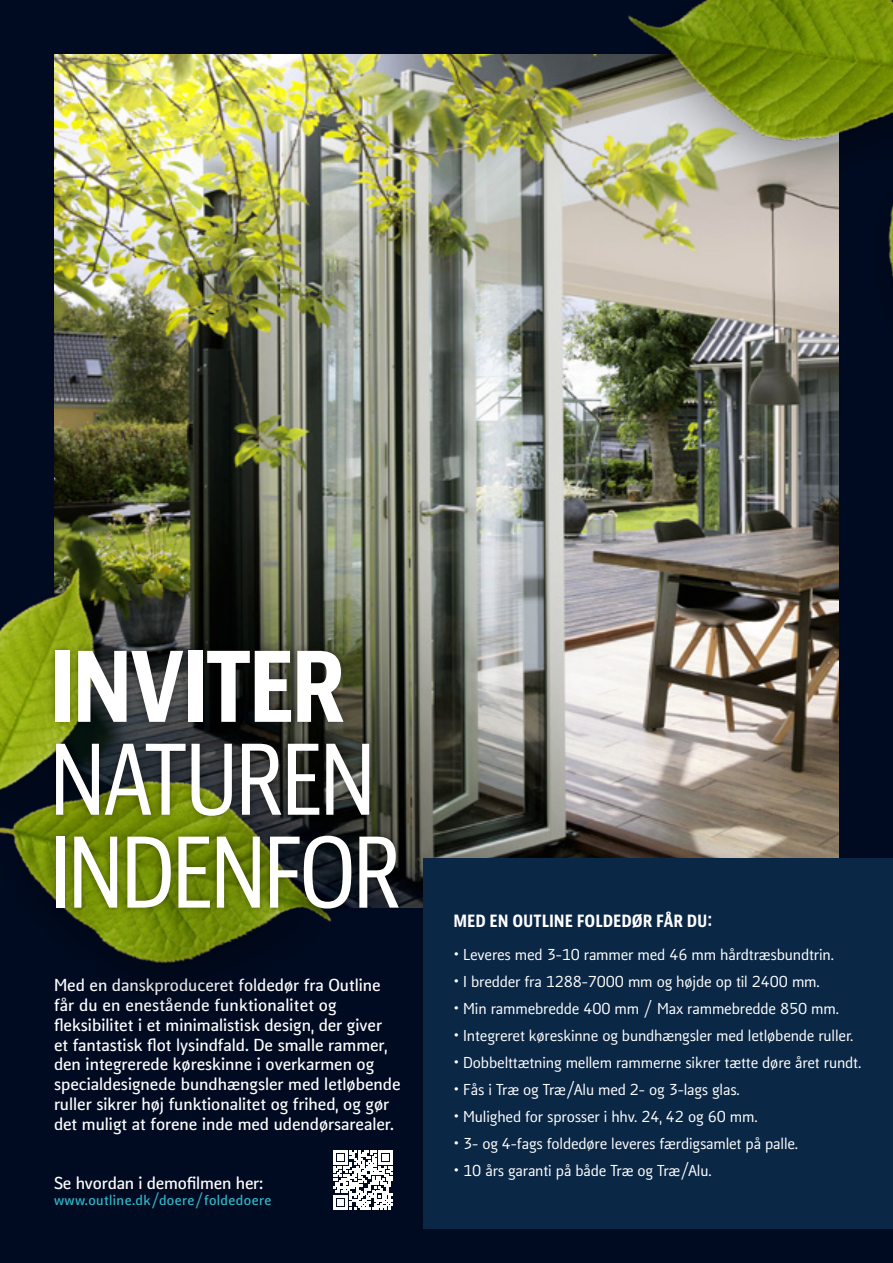
<style>
.page{position:relative;width:893px;height:1263px;background:#000b22}
.page>*{position:absolute;margin:0;border:0;box-sizing:border-box;transform-origin:0 0}
.t1{font:condensed 103.2px/92.8px "Bernino Sans";letter-spacing:-.055em;color:#fff}
.t2{font:700 condensed 103.2px "Bernino Sans";letter-spacing:-.04em;color:#fff}
.t3{font:700 condensed 18px "Bernino Sans";color:#fff}
.t4{font:700 16.5px/19.8px "Kofi Pure Sans";color:#fff}
.t5{font:500 15px "Kofi Pure Sans";letter-spacing:-.01em;color:#fff}
.t6{font:700 13.5px "Kofi Pure Sans";letter-spacing:.03em;color:#32bacb}
</style>
<div class="page">
<img style="left:54px;top:54px;width:785px;height:805px">
<div style="left:423px;top:859px;width:470px;height:370px;background:#0a2745"></div>
<img style="left:0;top:445px;width:610px;height:520px">
<img style="left:381px;top:0;width:512px;height:441px">
<div style="left:47px;top:642px;width:360px;height:274px;background:#000;opacity:.41"></div>
<svg style="left:334px;top:1150px;width:58px;height:59px"></svg>
<h1 class="t2" style="left:48px;top:621px;width:300px">INVITER</h1>
<h1 class="t1" style="left:48px;top:733px;width:355px">NATUREN<br>INDENFOR</h1>
<p class="t4" style="left:54px;top:975px;width:348px">Med en danskproduceret foldedør fra Outline får du en enestående funktionalitet og fleksibilitet i et minimalistisk design, der giver<br>et fantastisk flot lysindfald. De smalle rammer, den integrerede køreskinne i overkarmen og specialdesignede bundhængsler med letløbende ruller sikrer høj funktionalitet og frihed, og gør det muligt at forene inde med udendørsarealer.</p>
<p class="t4" style="left:54px;top:1173px;width:211px">Se hvordan i demofilmen her:</p>
<p class="t6" style="left:54px;top:1191px;width:219px">www.outline.dk/doere/foldedoere</p>
<p class="t3" style="left:453px;top:909px;width:261px">MED EN OUTLINE FOLDEDØR FÅR DU:</p>
<p class="t5" style="left:453px;top:944px;width:382px">• Leveres med 3-10 rammer med 46 mm hårdtræsbundtrin.</p>
<p class="t5" style="left:453px;top:971px;width:368px">• I bredder fra 1288-7000 mm og højde op til 2400 mm.</p>
<p class="t5" style="left:453px;top:998px;width:387px">• Min rammebredde 400 mm / Max rammebredde 850 mm.</p>
<p class="t5" style="left:453px;top:1025px;width:402px">• Integreret køreskinne og bundhængsler med letløbende ruller.</p>
<p class="t5" style="left:453px;top:1052px;width:409px">• Dobbelttætning mellem rammerne sikrer tætte døre året rundt.</p>
<p class="t5" style="left:453px;top:1079px;width:288px">• Fås i Træ og Træ/Alu med 2- og 3-lags glas.</p>
<p class="t5" style="left:453px;top:1106px;width:306px">• Mulighed for sprosser i hhv. 24, 42 og 60 mm.</p>
<p class="t5" style="left:453px;top:1133px;width:346px">• 3- og 4-fags foldedøre leveres færdigsamlet på palle.</p>
<p class="t5" style="left:453px;top:1160px;width:260px">• 10 års garanti på både Træ og Træ/Alu.</p>
</div>
